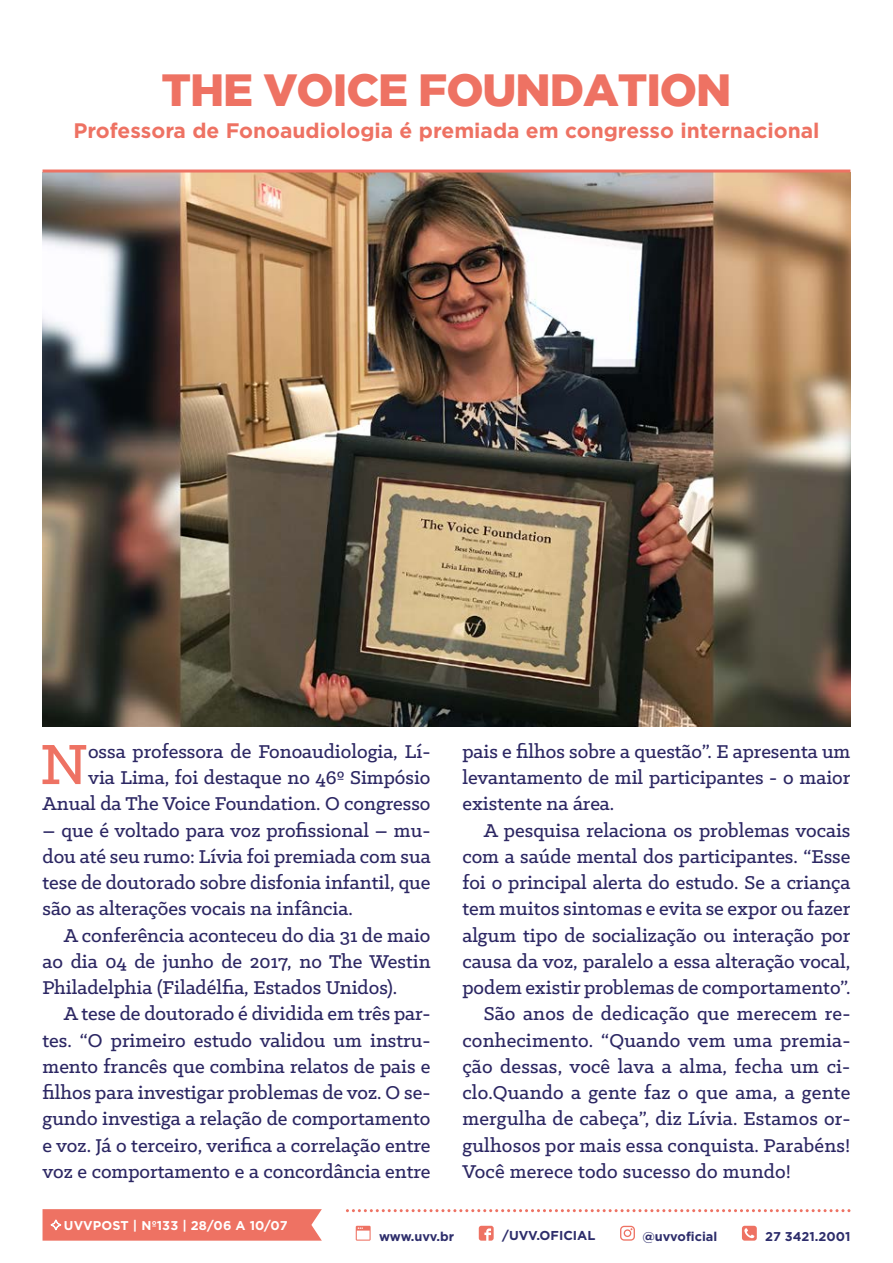
<style>
.page{position:relative;width:893px;height:1263px;background:#fff}
.page>*{position:absolute;margin:0;border:0;box-sizing:border-box;transform-origin:0 0}
.t1{font:500 64.05px "Klinic Slab";color:#ee7263}
.t2{font:900 45px "Gotham";letter-spacing:-.025em;color:#ee7263}
.t3{font:500 21px/26.2px "Klinic Slab";color:#2c2763;text-align:justify}
.t4{font:700 21px "Gotham";color:#ee7263}
.t5{font:700 12.9px "Gotham";color:#2d2d6b}
.t6{font:700 12.75px "Gotham";color:#2d2d6b}
.t7{font:700 12.75px "Gotham";letter-spacing:.01em;color:#fff}
</style>
<div class="page">
<svg style="left:356px;top:1226px;width:15px;height:14px"></svg>
<svg style="left:479px;top:1226px;width:15px;height:15px"></svg>
<svg style="left:620px;top:1226px;width:15px;height:15px"></svg>
<svg style="left:742px;top:1226px;width:15px;height:15px"></svg>
<img style="left:43px;top:173px;width:807px;height:553px">
<svg style="left:346px;top:1209px;width:504px;height:3px"></svg>
<hr style="left:43px;top:170px;width:807px;height:3px;background:#ee7263">
<svg style="left:43px;top:1209px;width:279px;height:32px;background:#ee7769"></svg>
<h2 class="t2" style="left:161px;top:64px;width:572px">THE VOICE FOUNDATION</h2>
<p class="t4" style="left:73px;top:118px;width:748px">Professora de Fonoaudiologia é premiada em congresso internacional</p>
<p class="t3" style="left:43px;top:738px;width:389px;text-align:right">ossa professora de Fonoaudiologia, Lí-<br>via Lima, foi destaque no 46º Simpósio<br>Anual da The Voice Foundation. O congresso</p>
<p class="t3" style="left:43px;top:816px;width:390px">– que é voltado para voz profissional – mu&shy;dou até seu rumo: Lívia foi premiada com sua tese de doutorado sobre disfonia infantil, que são as alterações vocais na infância.</p>
<p class="t3" style="left:43px;top:921px;width:390px;text-indent:21px">A conferência aconteceu do dia 31 de maio ao dia 04 de junho de 2017, no The Westin Philadelphia (Filadélfia, Estados Unidos).</p>
<p class="t3" style="left:43px;top:1000px;width:390px;text-indent:21px">A tese de doutorado é dividida em três par&shy;tes. “O primeiro estudo validou um instru&shy;mento francês que combina relatos de pais e filhos para investigar problemas de voz. O se&shy;gundo investiga a relação de comportamento e voz. Já o terceiro, verifica a correlação entre voz e comportamento e a concordância entre</p>
<h1 class="t1" style="left:40px;top:723px;width:49px">N</h1>
<p class="t3" style="left:462px;top:738px;width:390px">pais e filhos sobre a questão”. E apresenta um levantamento de mil participantes - o maior existente na área.</p>
<p class="t3" style="left:484px;top:816px;width:368px">A pesquisa relaciona os problemas vocais</p>
<p class="t3" style="left:462px;top:843px;width:390px">com a saúde mental dos participantes. “Esse</p>
<p class="t3" style="left:462px;top:869px;width:390px">foi o principal alerta do estudo. Se a criança</p>
<p class="t3" style="left:462px;top:895px;width:389px">tem muitos sintomas e evita se expor ou fazer</p>
<p class="t3" style="left:462px;top:921px;width:390px">algum tipo de socialização ou interação por</p>
<p class="t3" style="left:462px;top:948px;width:389px">causa da voz, paralelo a essa alteração vocal,</p>
<p class="t3" style="left:462px;top:974px;width:389px">podem existir problemas de comportamento”.</p>
<p class="t3" style="left:484px;top:1000px;width:368px">São anos de dedicação que merecem re-</p>
<p class="t3" style="left:462px;top:1026px;width:389px">conhecimento. “Quando vem uma premia-</p>
<p class="t3" style="left:462px;top:1053px;width:389px">ção dessas, você lava a alma, fecha um ci-</p>
<p class="t3" style="left:462px;top:1079px;width:390px">clo.Quando a gente faz o que ama, a gente</p>
<p class="t3" style="left:462px;top:1105px;width:389px">mergulha de cabeça”, diz Lívia. Estamos or-</p>
<p class="t3" style="left:462px;top:1131px;width:389px">gulhosos por mais essa conquista. Parabéns!</p>
<p class="t3" style="left:462px;top:1158px;width:330px">Você merece todo sucesso do mundo!</p>
<p class="t7" style="left:64px;top:1218px;width:225px">UVVPOST | Nº133 | 28/06 A 10/07</p>
<p class="t6" style="left:379px;top:1229px;width:76px">www.uvv.br</p>
<p class="t5" style="left:502px;top:1228px;width:95px">/UVV.OFICIAL</p>
<p class="t6" style="left:642px;top:1229px;width:76px">@uvvoficial</p>
<p class="t6" style="left:765px;top:1229px;width:87px">27 3421.2001</p>
</div>
